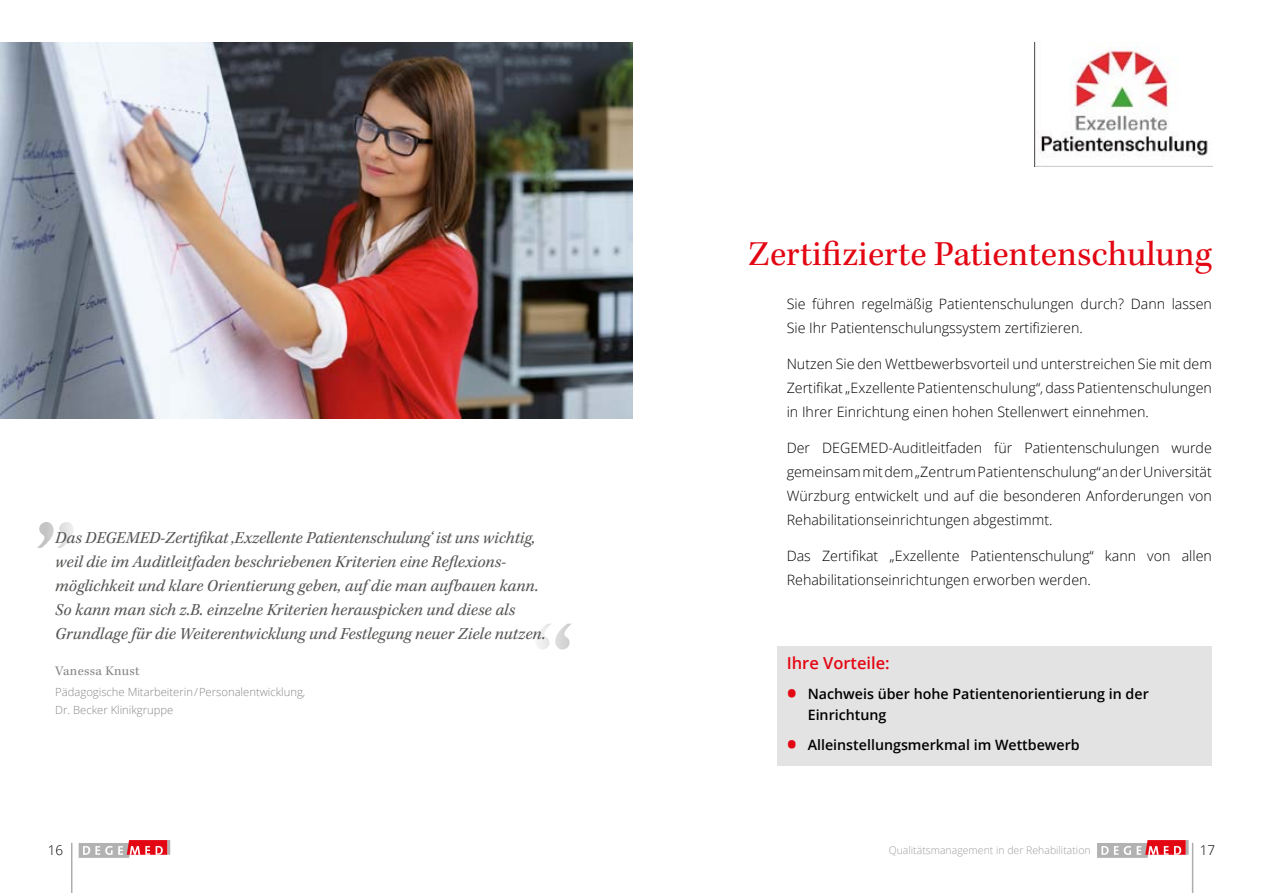
<style>
.page{position:relative;width:1263px;height:893px;background:#fff}
.page>*{position:absolute;margin:0;border:0;box-sizing:border-box;transform-origin:0 0}
.t1{font:36px "Kepler Std";color:#e30613}
.t2{font:italic 17.25px/24px "Kepler Std";color:#575756}
.t3{font:600 16.5px "Open Sans";color:#e30613}
.t4{font:300 14.25px/24px "Open Sans";color:#000}
.t5{font:600 14.25px/21px "Open Sans";color:#000}
.t6{font:13.5px "Kepler Std";letter-spacing:.025em;color:#878787}
.t7{font:300 13.5px "Open Sans";color:#000}
.t8{font:300 11.25px/18px "Open Sans";color:#878787}
.t9{font:300 10.5px "Open Sans";color:#9d9d9c}
.s1{font-weight:700;font-size:27px;color:#e30613}
</style>
<div class="page">
<hr style="left:167px;top:840px;width:3px;height:15px;background:#b3b2b2">
<svg style="left:79px;top:840px;width:88px;height:18px"></svg>
<hr style="left:1186px;top:840px;width:3px;height:15px;background:#b3b2b2">
<svg style="left:1097px;top:840px;width:89px;height:18px"></svg>
<hr style="left:71px;top:843px;width:1px;height:50px;background:#aeaeae">
<hr style="left:1192px;top:843px;width:1px;height:50px;background:#aeaeae">
<div style="left:777px;top:646px;width:435px;height:119px;background:#e3e3e3"></div>
<img style="left:0;top:43px;width:632px;height:376px">
<svg style="left:537px;top:624px;width:34px;height:25px"></svg>
<svg style="left:37px;top:522px;width:36px;height:26px"></svg>
<img style="left:1034px;top:43px;width:179px;height:124px">
<p class="t2" style="left:55px;top:526px;width:492px">Das DEGEMED-Zertifikat ‚Exzellente Patientenschulung‘ ist uns wichtig, weil die im Auditleitfaden beschriebenen Kriterien eine Reflexions&shy;möglichkeit und klare Orientierung geben, auf die man aufbauen kann.<br>So kann man sich z.B. einzelne Kriterien herauspicken und diese als Grundlage für die Weiterentwicklung und Festlegung neuer Ziele nutzen.</p>
<p class="t6" style="left:55px;top:663px;width:86px">Vanessa Knust</p>
<p class="t8" style="left:55px;top:682px;width:252px">Pädagogische Mitarbeiterin/Personalentwicklung,<br>Dr. Becker Klinikgruppe</p>
<h1 class="t1" style="left:748px;top:234px;width:465px">Zertifizierte Patientenschulung</h1>
<p class="t4" style="left:787px;top:291px;width:427px">Sie führen regelmäßig Patientenschulungen durch? Dann lassen<br>Sie Ihr Patientenschulungssystem zertifizieren.</p>
<p class="t4" style="left:787px;top:351px;width:427px;text-align:justify">Nutzen Sie den Wettbewerbsvorteil und unterstreichen Sie mit dem Zertifikat „Exzellente Patientenschulung“, dass Patientenschulungen in Ihrer Einrichtung einen hohen Stellenwert einnehmen.</p>
<p class="t4" style="left:787px;top:435px;width:427px;text-align:justify">Der DEGEMED-Auditleitfaden für Patientenschulungen wurde gemeinsam mit dem „Zentrum Patientenschulung“ an der Universität Würzburg entwickelt und auf die besonderen Anforderungen von Rehabilitationseinrichtungen abgestimmt.</p>
<p class="t4" style="left:787px;top:543px;width:427px">Das Zertifikat „Exzellente Patientenschulung“ kann von allen<br>Rehabilitationseinrichtungen erworben werden.</p>
<p class="t3" style="left:787px;top:651px;width:105px">Ihre Vorteile:</p>
<p class="t5" style="left:808px;top:683px;width:343px;text-indent:-21px"><span class="s1">•</span> Nachweis über hohe Patientenorientierung in der<br>Einrichtung</p>
<p class="t5" style="left:787px;top:734px;width:295px"><span class="s1">•</span> Alleinstellungsmerkmal im Wettbewerb</p>
<p class="t7" style="left:48px;top:841px;width:17px">16</p>
<p class="t9" style="left:889px;top:843px;width:203px">Qualitätsmanagement in der Rehabilitation</p>
<p class="t7" style="left:1200px;top:841px;width:17px">17</p>
</div>
